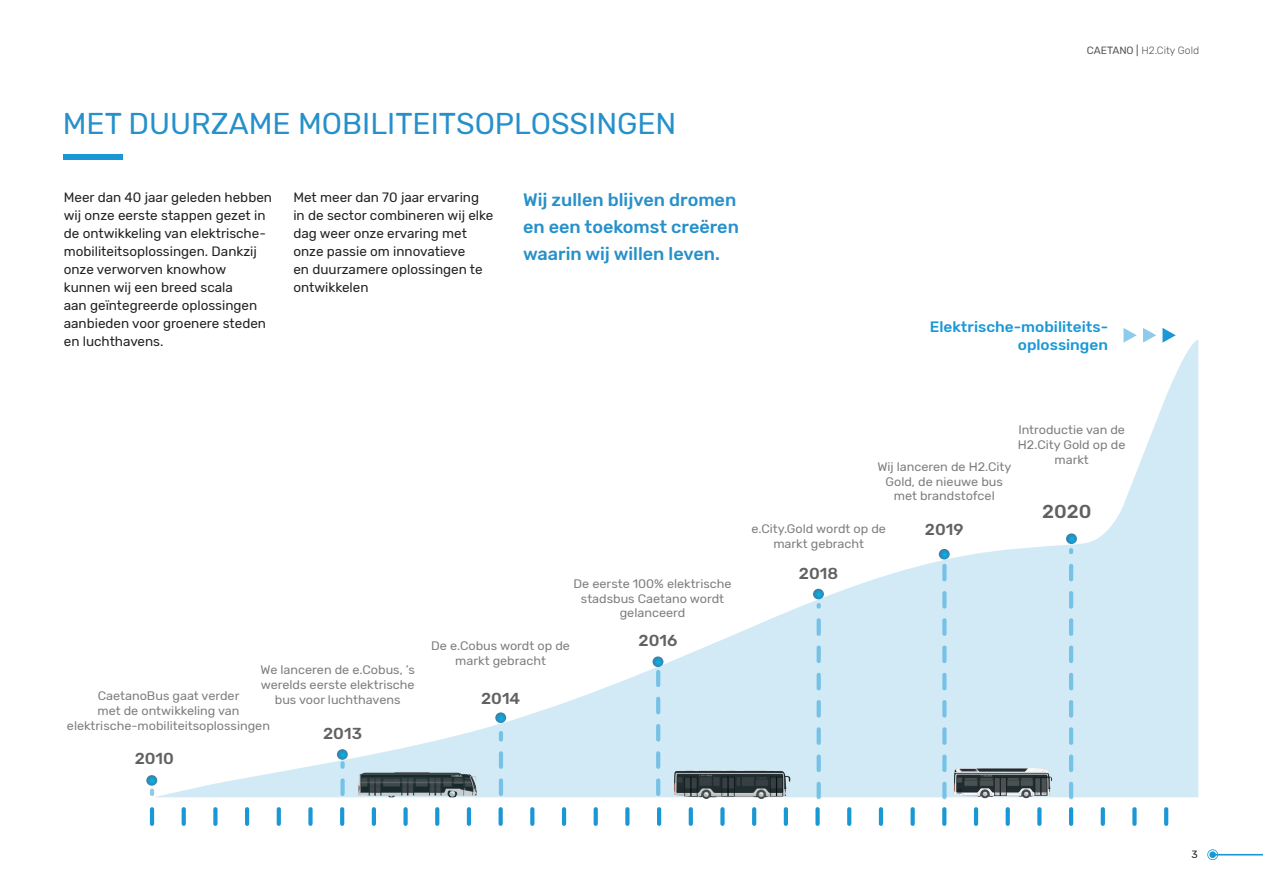
<style>
.page{position:relative;width:1263px;height:893px;background:#fff}
.page>*{position:absolute;margin:0;border:0;box-sizing:border-box;transform-origin:0 0}
.Titles{font:30px "Rubik";color:#2690ca}
.t1{font:500 18.6px "Rubik";color:#606160}
.Body{font:500 18px/27px "Rubik";color:#2690ca}
.t2{font:500 15.9px "Rubik";color:#606160}
.t3{font:500 15px/18px "Rubik";color:#1a98d6;text-align:right}
.Body-2{font:13.5px/18px "Rubik";color:#231f20}
.t4{font:12.3px/14.7px "Rubik";color:#7d7d7c;text-align:center}
.t5{font:300 10.5px "Rubik";color:#545557}
.Body-3{font:10.5px "Rubik";color:#231f20}
.s1{font-weight:400}
</style>
<div class="page">
<svg style="left:1207px;top:849px;width:56px;height:11px"></svg>
<div style="left:64px;top:154px;width:59px;height:5px;background:#1a98d6"></div>
<svg style="left:1123px;top:328px;width:14px;height:12px"></svg>
<svg style="left:153px;top:340px;width:1045px;height:457px"></svg>
<hr style="left:150px;top:809px;width:4px;height:15px;background:#1a98d6">
<svg style="left:182px;top:809px;width:4px;height:15px"></svg>
<svg style="left:213px;top:809px;width:4px;height:15px"></svg>
<hr style="left:245px;top:809px;width:4px;height:15px;background:#1a98d6">
<svg style="left:277px;top:809px;width:4px;height:15px"></svg>
<div style="left:308px;top:809px;width:5px;height:15px;background:#1a98d6"></div>
<svg style="left:340px;top:809px;width:4px;height:15px"></svg>
<hr style="left:372px;top:809px;width:4px;height:15px;background:#1a98d6">
<div style="left:403px;top:809px;width:5px;height:15px;background:#1a98d6"></div>
<svg style="left:435px;top:809px;width:4px;height:15px"></svg>
<hr style="left:467px;top:809px;width:4px;height:15px;background:#1a98d6">
<svg style="left:499px;top:809px;width:4px;height:15px"></svg>
<svg style="left:530px;top:809px;width:4px;height:15px"></svg>
<hr style="left:562px;top:809px;width:4px;height:15px;background:#1a98d6">
<svg style="left:594px;top:809px;width:4px;height:15px"></svg>
<svg style="left:625px;top:809px;width:4px;height:15px"></svg>
<hr style="left:657px;top:809px;width:4px;height:15px;background:#1a98d6">
<svg style="left:689px;top:809px;width:4px;height:15px"></svg>
<svg style="left:720px;top:809px;width:4px;height:15px"></svg>
<svg style="left:752px;top:809px;width:4px;height:15px"></svg>
<hr style="left:784px;top:809px;width:4px;height:15px;background:#1a98d6">
<div style="left:815px;top:809px;width:5px;height:15px;background:#1a98d6"></div>
<svg style="left:847px;top:809px;width:4px;height:15px"></svg>
<hr style="left:879px;top:809px;width:4px;height:15px;background:#1a98d6">
<div style="left:910px;top:809px;width:5px;height:15px;background:#1a98d6"></div>
<svg style="left:942px;top:809px;width:4px;height:15px"></svg>
<hr style="left:974px;top:809px;width:4px;height:15px;background:#1a98d6">
<svg style="left:1006px;top:809px;width:4px;height:15px"></svg>
<svg style="left:1037px;top:809px;width:4px;height:15px"></svg>
<hr style="left:1069px;top:809px;width:4px;height:15px;background:#1a98d6">
<svg style="left:1101px;top:809px;width:4px;height:15px"></svg>
<svg style="left:1132px;top:809px;width:4px;height:15px"></svg>
<svg style="left:1164px;top:809px;width:4px;height:15px"></svg>
<svg style="left:146px;top:775px;width:11px;height:19px"></svg>
<svg style="left:337px;top:749px;width:11px;height:45px"></svg>
<svg style="left:495px;top:712px;width:11px;height:11px"></svg>
<svg style="left:499px;top:733px;width:4px;height:61px"></svg>
<svg style="left:652px;top:656px;width:11px;height:138px;background:#b4dbef"></svg>
<svg style="left:813px;top:589px;width:11px;height:10px"></svg>
<svg style="left:817px;top:605px;width:4px;height:192px"></svg>
<svg style="left:939px;top:549px;width:11px;height:248px;background:#b7ddf0"></svg>
<svg style="left:1069px;top:550px;width:4px;height:247px"></svg>
<svg style="left:1066px;top:533px;width:11px;height:11px"></svg>
<img style="left:671px;top:765px;width:121px;height:34px">
<svg style="left:1162px;top:328px;width:14px;height:15px"></svg>
<svg style="left:1143px;top:328px;width:13px;height:15px"></svg>
<img style="left:950px;top:765px;width:107px;height:34px">
<img style="left:355px;top:767px;width:129px;height:30px">
<p class="Titles" style="left:63px;top:107px;width:615px">MET DUURZAME MOBILITEITSOPLOSSINGEN</p>
<p class="Body-2" style="left:64px;top:189px;width:210px">Meer dan 40 jaar geleden hebben wij onze eerste stappen gezet in de ontwikkeling van elektrische&shy;mobiliteitsoplossingen. Dankzij onze verworven knowhow kunnen wij een breed scala<br>aan geïntegreerde oplossingen aanbieden voor groenere steden en luchthavens.</p>
<p class="Body-2" style="left:293px;top:189px;width:201px">Met meer dan 70 jaar ervaring in de sector combineren wij elke dag weer onze ervaring met onze passie om innovatieve<br>en duurzamere oplossingen te ontwikkelen</p>
<p class="Body" style="left:523px;top:187px;width:217px">Wij zullen blijven dromen en een toekomst creëren waarin wij willen leven.</p>
<p class="t5" style="left:1087px;top:45px;width:114px"><span class="s1">CAETANO |</span> H2.City Gold</p>
<p class="t3" style="left:930px;top:319px;width:180px">Elektrische-mobiliteits&shy;oplossingen</p>
<p class="t4" style="left:261px;top:663px;width:156px">We lanceren de e.Cobus, ’s werelds eerste elektrische bus voor luchthavens</p>
<p class="t4" style="left:67px;top:689px;width:205px">CaetanoBus gaat verder<br>met de ontwikkeling van elektrische-mobiliteitsoplossingen</p>
<p class="t2" style="left:323px;top:725px;width:40px">2013</p>
<p class="t2" style="left:135px;top:750px;width:41px">2010</p>
<p class="t4" style="left:573px;top:576px;width:160px">De eerste 100% elektrische stadsbus Caetano wordt gelanceerd</p>
<p class="t4" style="left:431px;top:639px;width:140px">De e.Cobus wordt op de markt gebracht</p>
<p class="t2" style="left:481px;top:690px;width:41px">2014</p>
<p class="t2" style="left:639px;top:631px;width:40px">2016</p>
<p class="t4" style="left:1018px;top:423px;width:109px">Introductie van de<br>H2.City Gold op de markt</p>
<p class="t4" style="left:877px;top:460px;width:136px">Wij lanceren de H2.City<br>Gold, de nieuwe bus met brandstofcel</p>
<p class="t4" style="left:751px;top:521px;width:136px">e.City.Gold wordt op de markt gebracht</p>
<p class="t2" style="left:799px;top:564px;width:41px">2018</p>
<p class="t2" style="left:925px;top:521px;width:40px">2019</p>
<p class="t1" style="left:1042px;top:501px;width:51px">2020</p>
<p class="Body-3" style="left:1192px;top:849px;width:8px">3</p>
</div>
